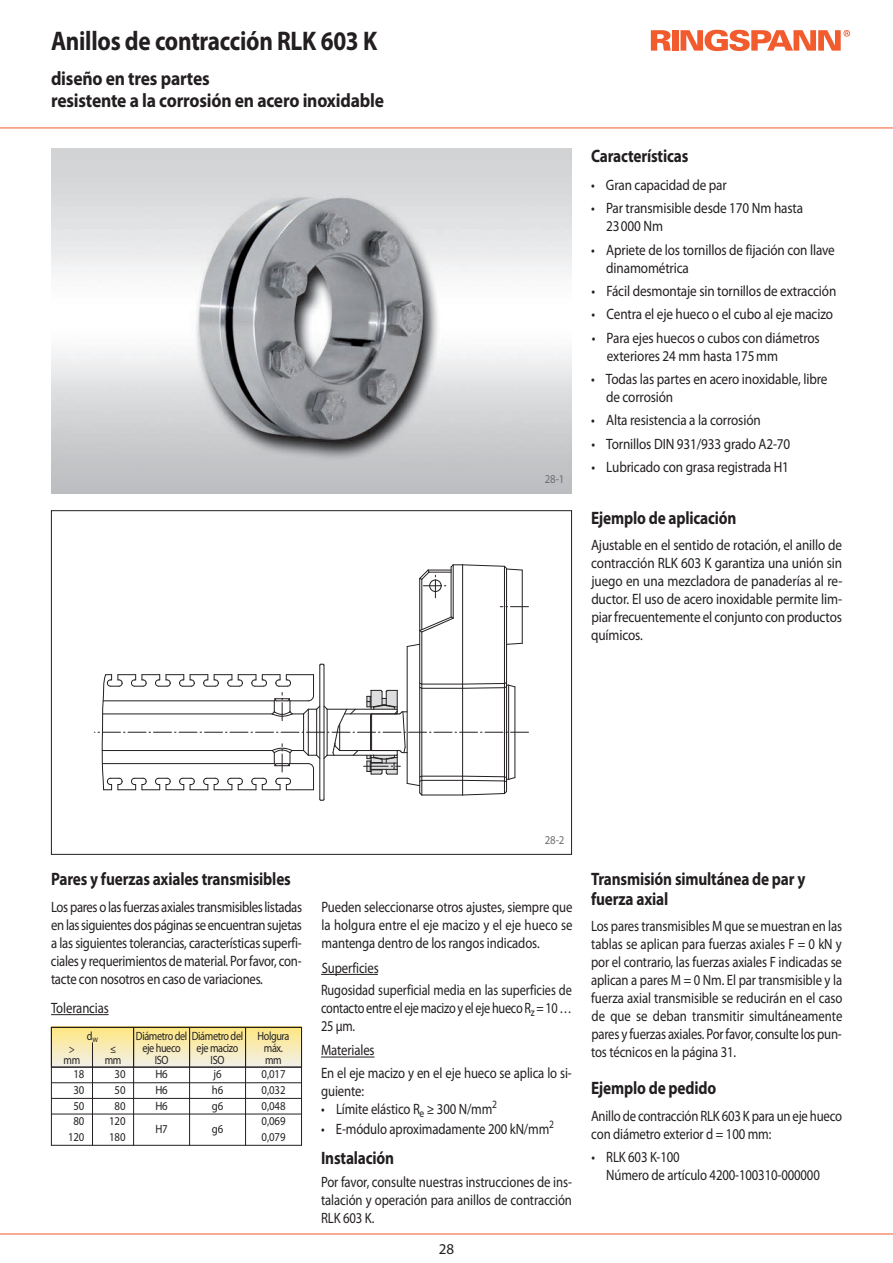
<style>
.page{position:relative;width:893px;height:1263px;background:#fff}
.page>*{position:absolute;margin:0;border:0;box-sizing:border-box;transform-origin:0 0}
.t1{font:700 27px "Myriad Pro";letter-spacing:-.01em;color:#231f20;scale:.86 1}
.t2{font:700 19.5px/22.2px "Myriad Pro";letter-spacing:-.01em;color:#231f20;scale:.9 1}
.t3{font:700 18px/19.5px "Myriad Pro";letter-spacing:-.01em;color:#231f20;scale:.85 1}
.t4{font:15px/18px "Myriad Pro";letter-spacing:-.01em;color:#231f20;text-align:justify;scale:.85 1}
.t5{font:15px/18px "Myriad Pro";letter-spacing:-.01em;color:#231f20;scale:.88 1}
.t6{font:15px/18px "Myriad Pro";letter-spacing:-.01em;color:#231f20;scale:.82 1}
.t7{font:15px "Myriad Pro";letter-spacing:-.01em;color:#231f20}
.t8{font:12px/12px "Myriad Pro";letter-spacing:-.035em;color:#231f20;text-align:center;scale:.85 1}
.t9{font:12px "Myriad Pro";letter-spacing:-.035em;color:#231f20;scale:.9 1}
.t10{font:12px "Myriad Pro";color:#6c6d70;scale:.9 1}
</style>
<div class="page">
<div style="left:51px;top:1027px;width:250px;height:40px;background:linear-gradient(to bottom,#ffe781,#f1efe7)"></div>
<hr style="left:0;top:128px;width:893px;height:1px;background:#f15b2e">
<hr style="left:0;top:1233px;width:893px;height:1px;background:#f15b2e">
<img style="left:51px;top:149px;width:521px;height:344px">
<svg style="left:407px;top:644px;width:12px;height:3px"></svg>
<svg style="left:507px;top:643px;width:16px;height:2px"></svg>
<svg style="left:500px;top:606px;width:28px;height:1px"></svg>
<hr style="left:320px;top:665px;width:1px;height:134px;background:#231f20">
<hr style="left:324px;top:665px;width:1px;height:134px;background:#231f20">
<hr style="left:407px;top:646px;width:1px;height:137px;background:#231f20">
<svg style="left:420px;top:616px;width:34px;height:16px"></svg>
<hr style="left:419px;top:578px;width:1px;height:215px;background:#231f20">
<hr style="left:422px;top:579px;width:1px;height:51px;background:#231f20">
<hr style="left:422px;top:632px;width:1px;height:163px;background:#231f20">
<hr style="left:451px;top:567px;width:1px;height:50px;background:#231f20">
<hr style="left:453px;top:565px;width:1px;height:53px;background:#231f20">
<hr style="left:462px;top:565px;width:1px;height:230px;background:#231f20">
<hr style="left:504px;top:566px;width:1px;height:227px;background:#231f20">
<hr style="left:506px;top:568px;width:1px;height:223px;background:#231f20">
<hr style="left:522px;top:570px;width:1px;height:73px;background:#231f20">
<svg style="left:419px;top:564px;width:104px;height:34px"></svg>
<div style="left:429px;top:580px;width:12px;height:12px;border:1px solid #231f20;border-radius:50%"></div>
<svg style="left:94px;top:674px;width:434px;height:127px"></svg>
<svg style="left:678px;top:30px;width:3px;height:21px"></svg>
<svg style="left:651px;top:30px;width:20px;height:21px"></svg>
<div style="left:672px;top:30px;width:6px;height:21px;background:#f15b2e"></div>
<svg style="left:681px;top:30px;width:169px;height:21px"></svg>
<hr style="left:51px;top:1027px;width:1px;height:119px;background:#231f20">
<hr style="left:92px;top:1042px;width:1px;height:104px;background:#231f20">
<hr style="left:133px;top:1027px;width:1px;height:119px;background:#231f20">
<hr style="left:189px;top:1027px;width:1px;height:119px;background:#231f20">
<hr style="left:245px;top:1027px;width:1px;height:119px;background:#231f20">
<hr style="left:301px;top:1027px;width:1px;height:119px;background:#231f20">
<hr style="left:51px;top:1082px;width:251px;height:1px;background:#231f20">
<hr style="left:51px;top:1098px;width:251px;height:1px;background:#231f20">
<hr style="left:51px;top:1114px;width:251px;height:1px;background:#231f20">
<hr style="left:51px;top:1145px;width:251px;height:1px;background:#231f20">
<hr style="left:321px;top:974px;width:57px;height:1px;background:#231f20">
<hr style="left:321px;top:1057px;width:53px;height:1px;background:#231f20">
<hr style="left:51px;top:1014px;width:58px;height:1px;background:#231f20">
<hr style="left:51px;top:1027px;width:251px;height:1px;background:#231f20">
<hr style="left:51px;top:1067px;width:251px;height:1px;background:#231f20">
<h1 class="t1" style="left:51px;top:31px;width:381px">Anillos de contracción RLK 603 K</h1>
<h2 class="t2" style="left:51px;top:69px;width:371px">diseño en tres partes<br>resistente a la corrosión en acero inoxidable</h2>
<p class="t10" style="left:545px;top:474px;width:23px">28-1</p>
<p class="t3" style="left:591px;top:148px;width:116px">Características</p>
<p class="t5" style="left:591px;top:177px;width:156px">• Gran capacidad de par</p>
<p class="t5" style="left:606px;top:200px;width:225px;text-indent:-15px">• Par transmisible desde 170 Nm hasta<br>23 000 Nm</p>
<p class="t5" style="left:606px;top:242px;width:261px;text-indent:-15px">• Apriete de los tornillos de fijación con llave dinamométrica</p>
<p class="t5" style="left:591px;top:283px;width:280px">• Fácil desmontaje sin tornillos de extracción</p>
<p class="t5" style="left:592px;top:306px;width:276px">• Centra el eje hueco o el cubo al eje macizo</p>
<p class="t5" style="left:607px;top:330px;width:244px;text-indent:-15px">• Para ejes huecos o cubos con diámetros exteriores 24 mm hasta 175 mm</p>
<p class="t5" style="left:606px;top:371px;width:253px;text-indent:-15px">• Todas las partes en acero inoxidable, libre de corrosión</p>
<p class="t5" style="left:591px;top:412px;width:194px">• Alta resistencia a la corrosión</p>
<p class="t5" style="left:591px;top:436px;width:228px">• Tornillos DIN 931/933 grado A2-70</p>
<p class="t5" style="left:591px;top:459px;width:226px">• Lubricado con grasa registrada H1</p>
<p class="t3" style="left:591px;top:509px;width:173px">Ejemplo de aplicación</p>
<p class="t5" style="left:591px;top:538px;width:287px;text-align:justify">Ajustable en el sentido de rotación, el anillo de contracción RLK 603 K garantiza una unión sin juego en una mezcladora de panaderías al re&shy;ductor. El uso de acero inoxidable permite lim&shy;piar frecuentemente el conjunto con productos químicos.</p>
<p class="t3" style="left:51px;top:871px;width:284px">Pares y fuerzas axiales transmisibles</p>
<p class="t4" style="left:51px;top:899px;width:297px">Los pares o las fuerzas axiales transmisibles listadas en las siguientes dos páginas se encuentran sujetas a las siguientes tolerancias, características superfi&shy;ciales y requerimientos de material. Por favor, con&shy;tacte con nosotros en caso de variaciones.</p>
<p class="t4" style="left:51px;top:1000px;width:69px">Tolerancias</p>
<p class="t8" style="left:87px;top:1030px;width:14px">d<sub>w</sub></p>
<p class="t8" style="left:136px;top:1031px;width:128px">Diámetro del Diámetro del</p>
<p class="t8" style="left:142px;top:1043px;width:47px">eje hueco</p>
<p class="t8" style="left:155px;top:1055px;width:18px">ISO</p>
<p class="t8" style="left:197px;top:1043px;width:51px">eje macizo<br>ISO</p>
<p class="t8" style="left:257px;top:1031px;width:39px">Holgura máx. mm</p>
<p class="t8" style="left:64px;top:1045px;width:21px;line-height:10.5px">&gt; mm</p>
<p class="t8" style="left:105px;top:1045px;width:21px;line-height:10.5px">≤ mm</p>
<p class="t9" style="left:73px;top:1070px;width:14px">18</p>
<p class="t9" style="left:115px;top:1070px;width:14px">30</p>
<p class="t9" style="left:155px;top:1070px;width:15px">H6</p>
<p class="t9" style="left:214px;top:1070px;width:10px">j6</p>
<p class="t9" style="left:262px;top:1070px;width:28px">0,017</p>
<p class="t9" style="left:73px;top:1085px;width:14px">30</p>
<p class="t9" style="left:115px;top:1085px;width:14px">50</p>
<p class="t9" style="left:155px;top:1085px;width:15px">H6</p>
<p class="t9" style="left:212px;top:1085px;width:14px">h6</p>
<p class="t9" style="left:262px;top:1085px;width:28px">0,032</p>
<p class="t9" style="left:73px;top:1101px;width:14px">50</p>
<p class="t9" style="left:115px;top:1101px;width:14px">80</p>
<p class="t9" style="left:155px;top:1101px;width:15px">H6</p>
<p class="t9" style="left:212px;top:1101px;width:14px">g6</p>
<p class="t9" style="left:262px;top:1101px;width:28px">0,048</p>
<p class="t9" style="left:73px;top:1117px;width:14px">80</p>
<p class="t9" style="left:109px;top:1117px;width:20px">120</p>
<p class="t9" style="left:155px;top:1124px;width:15px">H7</p>
<p class="t9" style="left:212px;top:1124px;width:14px">g6</p>
<p class="t9" style="left:262px;top:1117px;width:28px">0,069</p>
<p class="t9" style="left:68px;top:1132px;width:20px">120</p>
<p class="t9" style="left:109px;top:1132px;width:20px">180</p>
<p class="t9" style="left:262px;top:1132px;width:28px">0,079</p>
<p class="t10" style="left:545px;top:836px;width:23px">28-2</p>
<p class="t4" style="left:321px;top:899px;width:297px">Pueden seleccionarse otros ajustes, siempre que la holgura entre el eje macizo y el eje hueco se mantenga dentro de los rangos indicados.</p>
<p class="t4" style="left:321px;top:958px;width:297px;line-height:22.2px">Superficies<br>Rugosidad superficial media en las superficies de</p>
<p class="t6" style="left:321px;top:1000px;width:307px">contacto entre el eje macizo y el eje hueco R<sub>z</sub> = 10 …<br>25 µm.</p>
<p class="t4" style="left:321px;top:1040px;width:297px;line-height:22.2px">Materiales<br>En el eje macizo y en el eje hueco se aplica lo si-</p>
<p class="t4" style="left:321px;top:1083px;width:52px">guiente:</p>
<p class="t4" style="left:321px;top:1101px;width:208px">• Límite elástico R<sub>e</sub> ≥ 300 N/mm<sup>2</sup></p>
<p class="t4" style="left:321px;top:1121px;width:276px">• E-módulo aproximadamente 200 kN/mm<sup>2</sup></p>
<p class="t3" style="left:321px;top:1149px;width:88px">Instalación</p>
<p class="t4" style="left:321px;top:1174px;width:297px">Por favor, consulte nuestras instrucciones de ins&shy;talación y operación para anillos de contracción RLK 603 K.</p>
<p class="t7" style="left:439px;top:1244px;width:17px">28</p>
<p class="t3" style="left:591px;top:871px;width:254px">Transmisión simultánea de par y fuerza axial</p>
<p class="t4" style="left:591px;top:918px;width:297px">Los pares transmisibles M que se muestran en las tablas se aplican para fuerzas axiales F = 0 kN y por el contrario, las fuerzas axiales F indicadas se aplican a pares M = 0 Nm. El par transmisible y la fuerza axial transmisible se reducirán en el caso de que se deban transmitir simultáneamente pares y fuerzas axiales. Por favor, consulte los pun&shy;tos técnicos en la página 31.</p>
<p class="t3" style="left:591px;top:1079px;width:149px">Ejemplo de pedido</p>
<p class="t4" style="left:591px;top:1108px;width:297px">Anillo de contracción RLK 603 K para un eje hueco con diámetro exterior d = 100 mm:</p>
<p class="t4" style="left:606px;top:1149px;width:253px;text-indent:-15px">• RLK 603 K-100<br>Número de artículo 4200-100310-000000</p>
</div>
